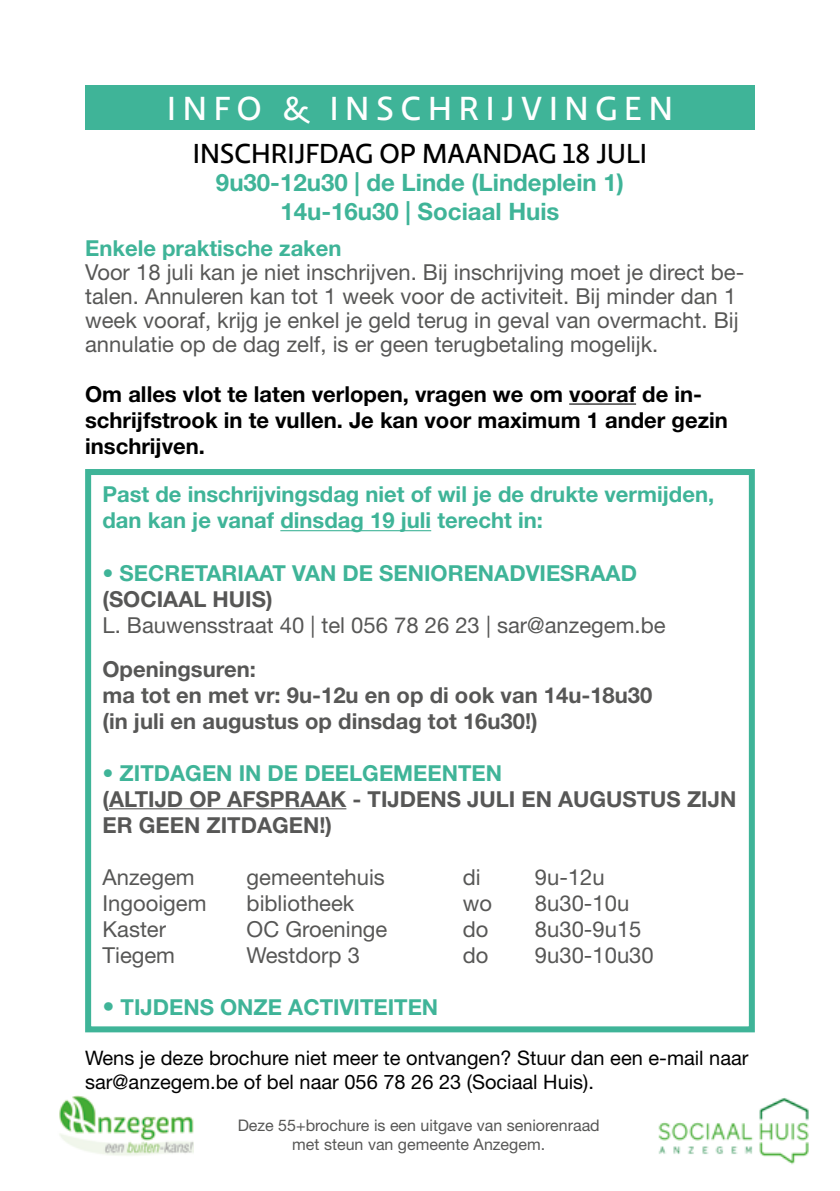
<style>
.page{position:relative;width:840px;height:1191px;background:#fff}
.page>*{position:absolute;margin:0;border:0;box-sizing:border-box;transform-origin:0 0}
.t1{font:500 34px "Relato Sans OT";letter-spacing:.2em;color:#fff}
.t2{font:500 28px "Relato Sans OT";color:#000}
.t3{font:700 24px/28.8px "Helvetica Neue LT Std";color:#3fb498;text-align:center}
.t4{font:22px/24px "Helvetica Neue LT Std";color:#575756}
.t5{font:700 22px/26.4px "Helvetica Neue LT Std";color:#3fb498}
.t6{font:700 22px/26px "Helvetica Neue LT Std";color:#575756}
.t7{font:700 22px/26px "Helvetica Neue LT Std";color:#000}
.t8{font:20px/24px "Helvetica Neue LT Std";color:#000}
.t9{font:16px/19.2px "Helvetica Neue LT Std";color:#575756;text-align:center}
.s1{font-size:24px}
</style>
<div class="page">
<hr style="left:280px;top:530px;width:151px;height:1px;background:#3fb498">
<hr style="left:109px;top:808px;width:237px;height:1px;background:#575756">
<div style="left:85px;top:469px;width:669px;height:563px;border:6px solid #3fb498"></div>
<div style="left:85px;top:85px;width:669px;height:44px;background:#3fb498"></div>
<hr style="left:569px;top:403px;width:66px;height:1px;background:#000">
<img style="left:658px;top:1098px;width:151px;height:67px">
<img style="left:59px;top:1095px;width:135px;height:61px">
<h1 class="t1" style="left:167px;top:88px;width:507px">INFO &amp; INSCHRIJVINGEN</h1>
<p class="t2" style="left:193px;top:136px;width:455px">INSCHRIJFDAG OP MAANDAG 18 JULI</p>
<p class="t3" style="left:216px;top:168px;width:409px">9u30-12u30 | de Linde (Lindeplein 1)<br>14u-16u30 | Sociaal Huis</p>
<p class="t5" style="left:85px;top:234px;width:258px">Enkele praktische zaken</p>
<p class="t4" style="left:85px;top:260px;width:660px">Voor 18 juli kan je niet inschrijven. Bij inschrijving moet je direct be&shy;talen. Annuleren kan tot 1 week voor de activiteit. Bij minder dan 1 week vooraf, krijg je enkel je geld terug in geval van overmacht. Bij annulatie op de dag zelf, is er geen terugbetaling mogelijk.</p>
<p class="t7" style="left:85px;top:380px;width:644px">Om alles vlot te laten verlopen, vragen we om vooraf de in&shy;schrijfstrook in te vullen. Je kan voor maximum 1 ander gezin inschrijven.</p>
<p class="t5" style="left:102px;top:480px;width:613px">Past de inschrijvingsdag niet of wil je de drukte vermijden, dan kan je vanaf dinsdag 19 juli terecht in:</p>
<p class="t5" style="left:102px;top:559px;width:535px">• SECRETARIAAT VAN DE SENIORENADVIESRAAD</p>
<p class="t6" style="left:102px;top:585px;width:171px">(SOCIAAL HUIS)</p>
<p class="t4" style="left:102px;top:612px;width:564px">L. Bauwensstraat 40 | tel 056 78 26 23 | sar@anzegem.be</p>
<p class="t6" style="left:102px;top:655px;width:551px">Openingsuren:<br>ma tot en met vr: 9u-12u en op di ook van 14u-18u30 (in juli en augustus op dinsdag tot 16u30!)</p>
<p class="t5" style="left:102px;top:759px;width:401px">• ZITDAGEN IN DE DEELGEMEENTEN</p>
<p class="t6" style="left:102px;top:785px;width:635px">(ALTIJD OP AFSPRAAK - TIJDENS JULI EN AUGUSTUS ZIJN<br>ER GEEN ZITDAGEN!)</p>
<p class="t4" style="left:102px;top:864px;width:94px">Anzegem</p>
<p class="t4" style="left:246px;top:864px;width:140px">gemeentehuis</p>
<p class="t4" style="left:462px;top:864px;width:19px">di</p>
<p class="t4" style="left:534px;top:864px;width:71px">9u-12u</p>
<p class="t4" style="left:102px;top:890px;width:105px">Ingooigem</p>
<p class="t4" style="left:246px;top:890px;width:109px">bibliotheek</p>
<p class="t4" style="left:462px;top:890px;width:31px">wo</p>
<p class="t4" style="left:534px;top:890px;width:96px">8u30-10u</p>
<p class="t4" style="left:102px;top:916px;width:65px">Kaster</p>
<p class="t4" style="left:246px;top:916px;width:142px">OC Groeninge</p>
<p class="t4" style="left:462px;top:916px;width:27px">do</p>
<p class="t4" style="left:534px;top:916px;width:108px">8u30-9u15</p>
<p class="t4" style="left:102px;top:942px;width:74px">Tiegem</p>
<p class="t4" style="left:246px;top:942px;width:115px">Westdorp 3</p>
<p class="t4" style="left:462px;top:942px;width:27px">do</p>
<p class="t4" style="left:534px;top:942px;width:120px">9u30-10u30</p>
<p class="t5" style="left:102px;top:993px;width:337px"><span class="s1">•</span> TIJDENS ONZE ACTIVITEITEN</p>
<p class="t8" style="left:85px;top:1046px;width:664px">Wens je deze brochure niet meer te ontvangen? Stuur dan een e-mail naar sar@anzegem.be of bel naar 056 78 26 23 (Sociaal Huis).</p>
<p class="t9" style="left:237px;top:1115px;width:363px">Deze 55+brochure is een uitgave van seniorenraad met steun van gemeente Anzegem.</p>
</div>
